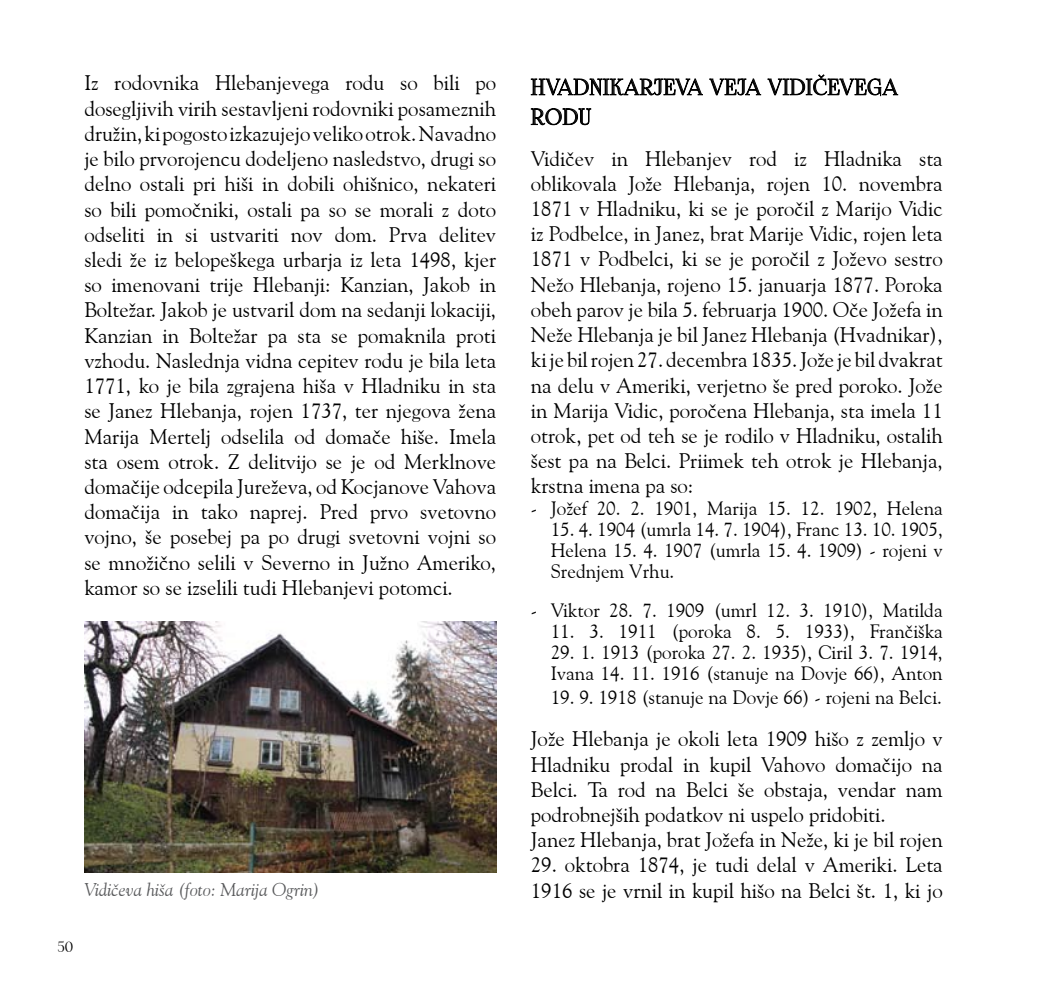
<style>
.page{position:relative;width:1042px;height:993px;background:#fff}
.page>*{position:absolute;margin:0;border:0;box-sizing:border-box;transform-origin:0 0}
.t1{font:26.25px/29.8px "Fogtwo No 5";letter-spacing:.02em;color:#000}
.t2{font:21px/25.2px "Goudy Old Style BT";color:#000;text-align:justify}
.t3{font:19.25px/21.2px "Goudy Old Style BT";color:#000;text-align:justify}
.t4{font:italic 18.38px "Goudy Old Style BT";color:#58595b}
.t5{font:17.5px "Fogtwo No 5";color:#000}
</style>
<div class="page">
<svg style="left:530px;top:78px;width:173px;height:18px"></svg>
<svg style="left:709px;top:78px;width:52px;height:18px"></svg>
<svg style="left:767px;top:74px;width:131px;height:23px"></svg>
<svg style="left:530px;top:108px;width:62px;height:18px"></svg>
<img style="left:84px;top:621px;width:412px;height:251px">
<p class="t2" style="left:84px;top:70px;width:413px">Iz rodovnika Hlebanjevega rodu so bili po dosegljivih virih sestavljeni rodovniki posameznih družin, ki pogosto izkazujejo veliko otrok. Navadno je bilo prvorojencu dodeljeno nasledstvo, drugi so delno ostali pri hiši in dobili ohišnico, nekateri so bili pomočniki, ostali pa so se morali z doto odseliti in si ustvariti nov dom. Prva delitev sledi že iz belopeškega urbarja iz leta 1498, kjer so imenovani trije Hlebanji: Kanzian, Jakob in Boltežar. Jakob je ustvaril dom na sedanji lokaciji, Kanzian in Boltežar pa sta se pomaknila proti vzhodu. Naslednja vidna cepitev rodu je bila leta 1771, ko je bila zgrajena hiša v Hladniku in sta se Janez Hlebanja, rojen 1737, ter njegova žena Marija Mertelj odselila od domače hiše. Imela sta osem otrok. Z delitvijo se je od Merklnove domačije odcepila Jureževa, od Kocjanove Vahova domačija in tako naprej. Pred prvo svetovno vojno, še posebej pa po drugi svetovni vojni so se množično selili v Severno in Južno Ameriko, kamor so se izselili tudi Hlebanjevi potomci.</p>
<p class="t1" style="left:531px;top:73px;width:368px">HVADNIKARJEVA VEJA VIDIČEVEGA<br>RODU</p>
<p class="t2" style="left:531px;top:145px;width:413px">Vidičev in Hlebanjev rod iz Hladnika sta oblikovala Jože Hlebanja, rojen 10. novembra 1871 v Hladniku, ki se je poročil z Marijo Vidic iz Podbelce, in Janez, brat Marije Vidic, rojen leta 1871 v Podbelci, ki se je poročil z Joževo sestro Nežo Hlebanja, rojeno 15. januarja 1877. Poroka obeh parov je bila 5. februarja 1900. Oče Jožefa in Neže Hlebanja je bil Janez Hlebanja (Hvadnikar), ki je bil rojen 27. decembra 1835. Jože je bil dvakrat na delu v Ameriki, verjetno še pred poroko. Jože in Marija Vidic, poročena Hlebanja, sta imela 11 otrok, pet od teh se je rodilo v Hladniku, ostalih šest pa na Belci. Priimek teh otrok je Hlebanja, krstna imena pa so:</p>
<p class="t3" style="left:531px;top:497px;width:413px">- Jožef 20. 2. 1901, Marija 15. 12. 1902, Helena</p>
<p class="t3" style="left:551px;top:518px;width:393px">15. 4. 1904 (umrla 14. 7. 1904), Franc 13. 10. 1905, Helena 15. 4. 1907 (umrla 15. 4. 1909) - rojeni v Srednjem Vrhu.</p>
<p class="t3" style="left:531px;top:599px;width:413px">- Viktor 28. 7. 1909 (umrl 12. 3. 1910), Matilda</p>
<p class="t3" style="left:551px;top:620px;width:393px">11. 3. 1911 (poroka 8. 5. 1933), Frančiška</p>
<p class="t3" style="left:551px;top:641px;width:393px">29. 1. 1913 (poroka 27. 2. 1935), Ciril 3. 7. 1914,<br>Ivana 14. 11. 1916 (stanuje na Dovje 66), Anton</p>
<p class="t3" style="left:551px;top:685px;width:393px">19. 9. 1918 (stanuje na Dovje 66) - rojeni na Belci.</p>
<p class="t2" style="left:531px;top:725px;width:413px;text-align:left">Jože Hlebanja je okoli leta 1909 hišo z zemljo v Hladniku prodal in kupil Vahovo domačijo na Belci. Ta rod na Belci še obstaja, vendar nam podrobnejših podatkov ni uspelo pridobiti.<br>Janez Hlebanja, brat Jožefa in Neže, ki je bil rojen</p>
<p class="t2" style="left:531px;top:851px;width:413px">29. oktobra 1874, je tudi delal v Ameriki. Leta</p>
<p class="t4" style="left:84px;top:878px;width:237px">Vidičeva hiša (foto: Marija Ogrin)</p>
<p class="t2" style="left:531px;top:877px;width:413px">1916 se je vrnil in kupil hišo na Belci št. 1, ki jo</p>
<p class="t5" style="left:58px;top:938px;width:17px">50</p>
</div>
